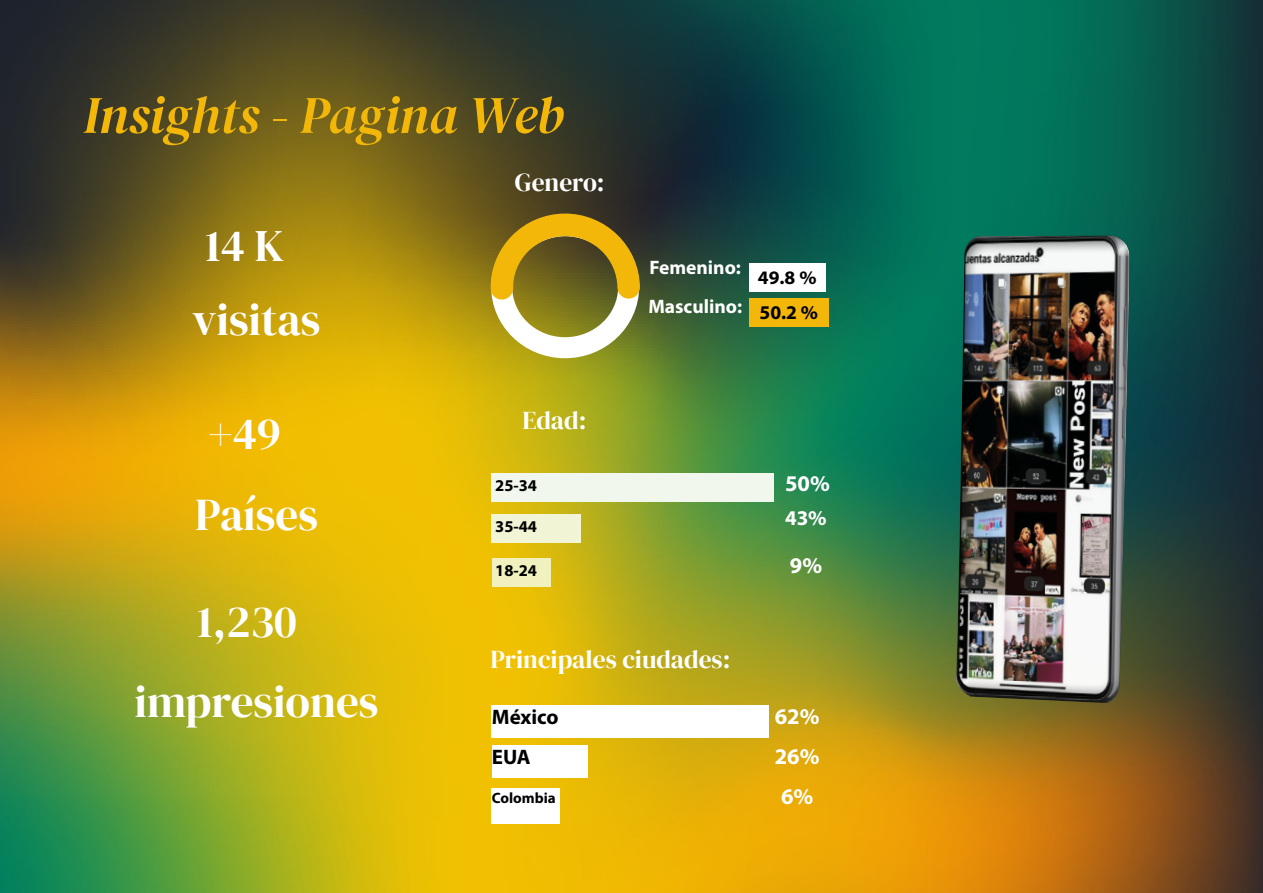
<style>
.page{position:relative;width:1263px;height:893px;background:#fff}
.page>*{position:absolute;margin:0;border:0;box-sizing:border-box;transform-origin:0 0}
.t1{font:italic 52.5px "DM Serif Display";letter-spacing:-.005em;color:#f2b708}
.t2{font:45px "DM Serif Display";color:#fff}
.t3{font:25.5px "DM Serif Display";color:#fff}
.t4{font:700 22.5px/40.2px "Myriad Pro";color:#fff;text-align:justify}
.t5{font:700 21px/40.2px "Myriad Pro";color:#000}
.t6{font:700 21px "Myriad Pro";color:#fff}
.t7{font:700 19.5px "Myriad Pro";color:#fff}
.t8{font:700 19.5px "Myriad Pro";color:#000}
.t9{font:700 19.05px "Myriad Pro";color:#000}
.t10{font:700 16.5px "Myriad Pro";color:#000}
.t11{font:700 15px "Myriad Pro";color:#000}
</style>
<div class="page">
<img style="left:0;top:0;width:816px;height:798px">
<img style="left:816px;top:0;width:447px;height:893px">
<img style="left:0;top:798px;width:819px;height:95px">
<div style="left:491px;top:215px;width:148px;height:143px;border:21px solid #fff;border-radius:50%"></div>
<div style="left:749px;top:263px;width:76px;height:29px;background:#fff"></div>
<div style="left:749px;top:299px;width:80px;height:28px;background:#f2b708"></div>
<div style="left:492px;top:473px;width:282px;height:28px;background:#f2f7ed"></div>
<div style="left:492px;top:514px;width:89px;height:28px;background:#f1f4d5"></div>
<div style="left:492px;top:558px;width:59px;height:28px;background:#f0f1be"></div>
<svg style="left:480px;top:200px;width:171px;height:111px;background:#867121"></svg>
<div style="left:492px;top:705px;width:277px;height:33px;background:#fff"></div>
<div style="left:492px;top:745px;width:96px;height:33px;background:#fff"></div>
<div style="left:492px;top:788px;width:68px;height:36px;background:#fff"></div>
<img style="left:940px;top:222px;width:189px;height:482px">
<p class="t1" style="left:83px;top:85px;width:482px">Insights - Pagina Web</p>
<p class="t2" style="left:205px;top:220px;width:81px">14 K</p>
<p class="t2" style="left:193px;top:294px;width:129px">visitas</p>
<p class="t3" style="left:515px;top:168px;width:91px">Genero:</p>
<p class="t7" style="left:649px;top:254px;width:93px">Femenino:</p>
<p class="t7" style="left:648px;top:294px;width:95px">Masculino:</p>
<p class="t9" style="left:758px;top:265px;width:60px">49.8 %</p>
<p class="t8" style="left:759px;top:300px;width:60px">50.2 %</p>
<p class="t2" style="left:208px;top:408px;width:74px">+49</p>
<p class="t2" style="left:195px;top:489px;width:124px">Países</p>
<p class="t2" style="left:197px;top:596px;width:101px">1,230</p>
<p class="t2" style="left:134px;top:675px;width:246px">impresiones</p>
<p class="t3" style="left:522px;top:406px;width:65px">Edad:</p>
<p class="t10" style="left:495px;top:475px;width:43px">25-34</p>
<p class="t10" style="left:495px;top:516px;width:43px">35-44</p>
<p class="t10" style="left:495px;top:560px;width:43px">18-24</p>
<p class="t3" style="left:491px;top:644px;width:241px">Principales ciudades:</p>
<p class="t5" style="left:492px;top:696px;width:68px">México<br>EUA</p>
<p class="t11" style="left:492px;top:788px;width:65px">Colombia</p>
<p class="t4" style="left:785px;top:463px;width:46px">50%</p>
<p class="t6" style="left:785px;top:504px;width:43px">43%</p>
<p class="t4" style="left:790px;top:545px;width:34px">9%</p>
<p class="t4" style="left:775px;top:695px;width:46px">62% 26% 6%</p>
</div>
